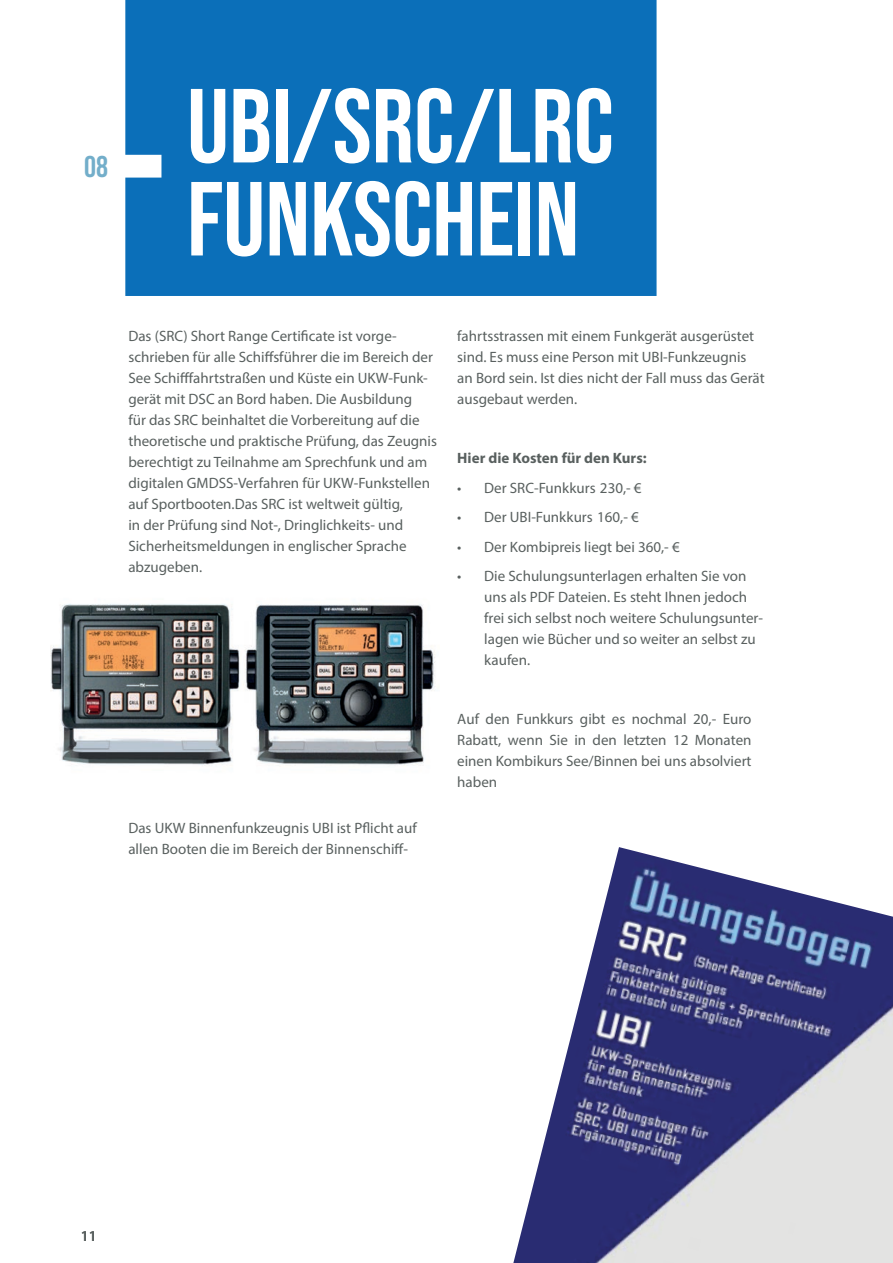
<style>
.page{position:relative;width:893px;height:1263px;background:#fff}
.page>*{position:absolute;margin:0;border:0;box-sizing:border-box;transform-origin:0 0}
.t1{font:105px/93px "Bebas Neue";color:#fff}
.t2{font:30px "Bebas Neue";color:#73aeca}
.t3{font:15px/21px "Myriad Pro";color:#59605f}
.t4{font:700 15px "Myriad Pro";color:#59605f}
.t5{font:600 15px "Myriad Pro";color:#59605f}
</style>
<div class="page">
<div style="left:125px;top:0;width:532px;height:296px;background:#0b6fb9"></div>
<img style="left:513px;top:847px;width:380px;height:416px">
<img style="left:50px;top:604px;width:385px;height:162px">
<h2 class="t2" style="left:84px;top:152px;width:26px">08</h2>
<h1 class="t1" style="left:187px;top:76px;width:428px">UBI/SRC/LRC<br>FUNKSCHEIN</h1>
<p class="t3" style="left:128px;top:326px;width:310px">Das (SRC) Short Range Certificate ist vorge&shy;schrieben für alle Schiffsführer die im Bereich der See Schifffahrtstraßen und Küste ein UKW-Funk&shy;gerät mit DSC an Bord haben. Die Ausbildung<br>für das SRC beinhaltet die Vorbereitung auf die theoretische und praktische Prüfung, das Zeugnis berechtigt zu Teilnahme am Sprechfunk und am digitalen GMDSS-Verfahren für UKW-Funkstellen auf Sportbooten.Das SRC ist weltweit gültig,<br>in der Prüfung sind Not-, Dringlichkeits- und Sicherheitsmeldungen in englischer Sprache abzugeben.</p>
<p class="t3" style="left:128px;top:818px;width:290px">Das UKW Binnenfunkzeugnis UBI ist Pflicht auf allen Booten die im Bereich der Binnenschiff-</p>
<p class="t3" style="left:457px;top:326px;width:309px">fahrtsstrassen mit einem Funkgerät ausgerüstet sind. Es muss eine Person mit UBI-Funkzeugnis an Bord sein. Ist dies nicht der Fall muss das Gerät ausgebaut werden.</p>
<p class="t4" style="left:457px;top:450px;width:191px">Hier die Kosten für den Kurs:</p>
<p class="t3" style="left:457px;top:478px;width:186px">• Der SRC-Funkkurs 230,- €</p>
<p class="t3" style="left:457px;top:507px;width:183px">• Der UBI-Funkkurs 160,- €</p>
<p class="t3" style="left:457px;top:537px;width:224px">• Der Kombipreis liegt bei 360,- €</p>
<p class="t3" style="left:484px;top:566px;width:280px;text-indent:-27px">• Die Schulungsunterlagen erhalten Sie von uns als PDF Dateien. Es steht Ihnen jedoch frei sich selbst noch weitere Schulungsunter&shy;lagen wie Bücher und so weiter an selbst zu kaufen.</p>
<p class="t3" style="left:457px;top:709px;width:296px;text-align:justify">Auf den Funkkurs gibt es nochmal 20,- Euro Rabatt, wenn Sie in den letzten 12 Monaten einen Kombikurs See/Binnen bei uns absolviert haben</p>
<p class="t5" style="left:81px;top:1230px;width:18px">11</p>
</div>
